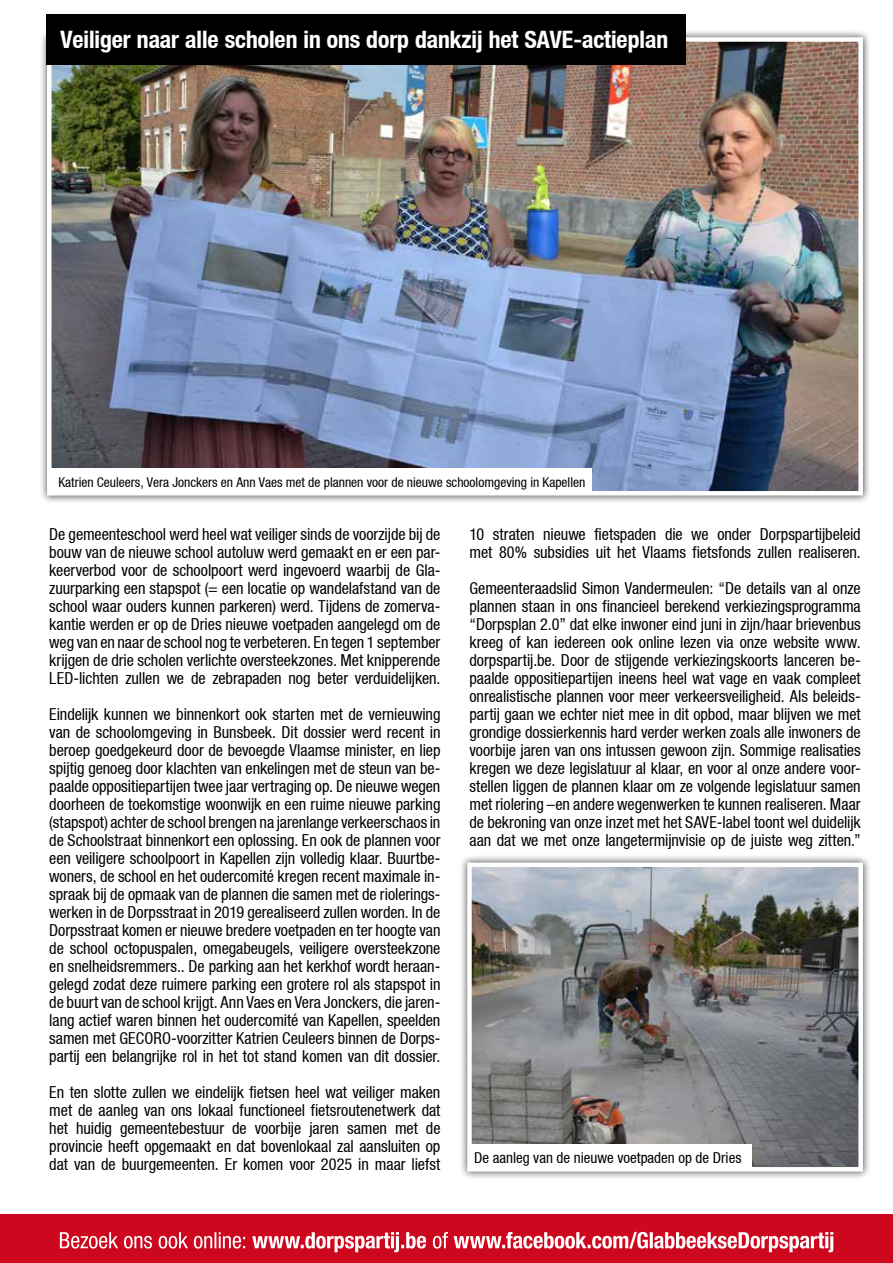
<style>
.page{position:relative;width:893px;height:1263px;background:#fff}
.page>*{position:absolute;margin:0;border:0;box-sizing:border-box;transform-origin:0 0}
.t1{font:24px "Heavenetica Cond 7 Bold SH";color:#fff}
.t2{font:16.5px/18px "Heavenetica Cond 5 SH";letter-spacing:-.005em;color:#000;text-align:justify}
.t3{font:15px "Heavenetica Cond 5 SH";color:#000}
.t4{font:15px "Heavenetica Cond 7 Bold SH";letter-spacing:-.005em;color:#fff}
.t5{font:13.5px "Heavenetica Cond 5 SH";color:#000}
</style>
<div class="page">
<div style="left:39px;top:29px;width:832px;height:475px;background:#000;opacity:.75"></div>
<img style="left:52px;top:42px;width:806px;height:448px">
<div style="left:47px;top:37px;width:816px;height:458px;border:4px solid #fff"></div>
<div style="left:0;top:1214px;width:893px;height:49px;background:#cd071e"></div>
<svg style="left:60px;top:1232px;width:773px;height:20px"></svg>
<div style="left:46px;top:14px;width:640px;height:51px;background:#000"></div>
<div style="left:459px;top:854px;width:412px;height:326px;background:#000;opacity:.75"></div>
<img style="left:472px;top:867px;width:386px;height:299px">
<div style="left:467px;top:862px;width:396px;height:309px;border:4px solid #fff"></div>
<div style="left:49px;top:469px;width:543px;height:23px;background:#fff"></div>
<div style="left:469px;top:1145px;width:283px;height:23px;background:#fff"></div>
<h1 class="t1" style="left:60px;top:24px;width:609px">Veiliger naar alle scholen in ons dorp dankzij het SAVE-actieplan</h1>
<p class="t4" style="left:57px;top:32px;width:92px">Vervolg › pag 1</p>
<p class="t5" style="left:58px;top:473px;width:528px">Katrien Ceuleers, Vera Jonckers en Ann Vaes met de plannen voor de nieuwe schoolomgeving in Kapellen</p>
<p class="t2" style="left:49px;top:524px;width:393px">De gemeenteschool werd heel wat veiliger sinds de voorzijde bij de bouw van de nieuwe school autoluw werd gemaakt en er een par&shy;keerverbod voor de schoolpoort werd ingevoerd waarbij de Gla&shy;zuurparking een stapspot (= een locatie op wandelafstand van de school waar ouders kunnen parkeren) werd. Tijdens de zomerva&shy;kantie werden er op de Dries nieuwe voetpaden aangelegd om de weg van en naar de school nog te verbeteren. En tegen 1 september krijgen de drie scholen verlichte oversteekzones. Met knipperende LED-lichten zullen we de zebrapaden nog beter verduidelijken.</p>
<p class="t2" style="left:49px;top:705px;width:393px">Eindelijk kunnen we binnenkort ook starten met de vernieuwing van de schoolomgeving in Bunsbeek. Dit dossier werd recent in beroep goedgekeurd door de bevoegde Vlaamse minister, en liep spijtig genoeg door klachten van enkelingen met de steun van be&shy;paalde oppositiepartijen twee jaar vertraging op. De nieuwe wegen doorheen de toekomstige woonwijk en een ruime nieuwe parking (stapspot) achter de school brengen na jarenlange verkeerschaos in de Schoolstraat binnenkort een oplossing. En ook de plannen voor een veiligere schoolpoort in Kapellen zijn volledig klaar. Buurtbe&shy;woners, de school en het oudercomité kregen recent maximale in&shy;spraak bij de opmaak van de plannen die samen met de riolerings&shy;werken in de Dorpsstraat in 2019 gerealiseerd zullen worden. In de Dorpsstraat komen er nieuwe bredere voetpaden en ter hoogte van de school octopuspalen, omegabeugels, veiligere oversteekzone en snelheidsremmers.. De parking aan het kerkhof wordt heraan&shy;gelegd zodat deze ruimere parking een grotere rol als stapspot in de buurt van de school krijgt. Ann Vaes en Vera Jonckers, die jaren&shy;lang actief waren binnen het oudercomité van Kapellen, speelden samen met GECORO-voorzitter Katrien Ceuleers binnen de Dorps&shy;partij een belangrijke rol in het tot stand komen van dit dossier.</p>
<p class="t2" style="left:49px;top:1083px;width:393px">En ten slotte zullen we eindelijk fietsen heel wat veiliger maken met de aanleg van ons lokaal functioneel fietsroutenetwerk dat het huidig gemeentebestuur de voorbije jaren samen met de provincie heeft opgemaakt en dat bovenlokaal zal aansluiten op dat van de buurgemeenten. Er komen voor 2025 in maar liefst</p>
<p class="t2" style="left:469px;top:525px;width:393px">10 straten nieuwe fietspaden die we onder Dorpspartijbeleid met 80% subsidies uit het Vlaams fietsfonds zullen realiseren.</p>
<p class="t2" style="left:469px;top:579px;width:393px">Gemeenteraadslid Simon Vandermeulen: “De details van al onze plannen staan in ons financieel berekend verkiezingsprogramma “Dorpsplan 2.0” dat elke inwoner eind juni in zijn/haar brievenbus kreeg of kan iedereen ook online lezen via onze website www. dorpspartij.be. Door de stijgende verkiezingskoorts lanceren be&shy;paalde oppositiepartijen ineens heel wat vage en vaak compleet onrealistische plannen voor meer verkeersveiligheid. Als beleids&shy;partij gaan we echter niet mee in dit opbod, maar blijven we met grondige dossierkennis hard verder werken zoals alle inwoners de voorbije jaren van ons intussen gewoon zijn. Sommige realisaties kregen we deze legislatuur al klaar, en voor al onze andere voor&shy;stellen liggen de plannen klaar om ze volgende legislatuur samen met riolering –en andere wegenwerken te kunnen realiseren. Maar de bekroning van onze inzet met het SAVE-label toont wel duidelijk aan dat we met onze langetermijnvisie op de juiste weg zitten.”</p>
<p class="t3" style="left:474px;top:1148px;width:269px">De aanleg van de nieuwe voetpaden op de Dries</p>
</div>
